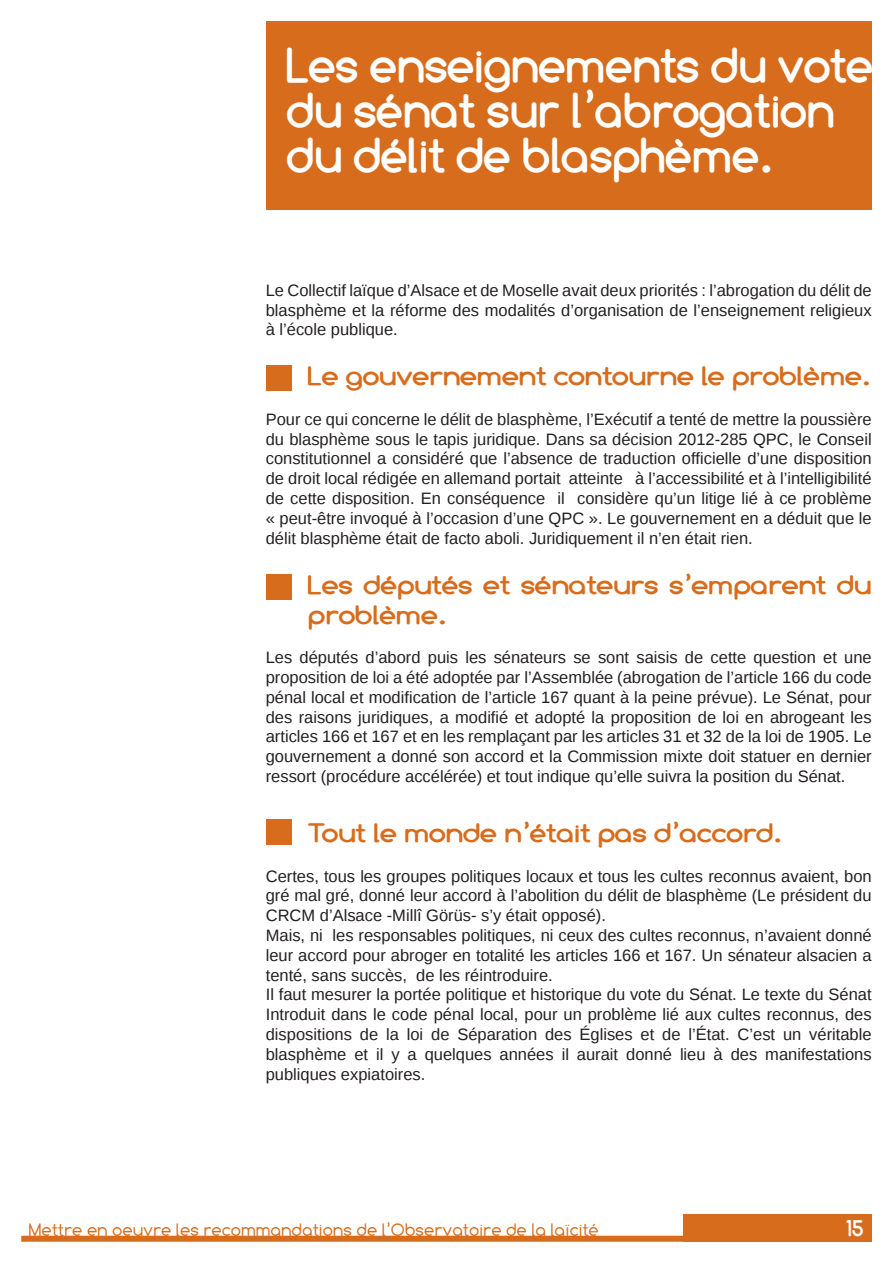
<style>
.page{position:relative;width:893px;height:1263px;background:#fff}
.page>*{position:absolute;margin:0;border:0;box-sizing:border-box;transform-origin:0 0}
.t1{font:700 48px/45px "Comfortaa";color:#fff}
.t2{font:700 26.1px/30px "Comfortaa";color:#d76c1c;scale:1.15 1}
.t3{font:700 22.5px "Comfortaa";color:#fff}
.t4{font:18px "Comfortaa";color:#d76c1c}
.t5{font:16.5px/19.8px "Liberation Sans";color:#231f20;text-align:justify}
</style>
<div class="page">
<div style="left:684px;top:1214px;width:188px;height:28px;background:#d76c1c"></div>
<div style="left:21px;top:1236px;width:851px;height:6px;background:#d76c1c"></div>
<div style="left:266px;top:21px;width:606px;height:188px;background:#d76c1c"></div>
<div style="left:266px;top:366px;width:25px;height:25px;background:#d76c1c"></div>
<div style="left:266px;top:574px;width:25px;height:26px;background:#d76c1c"></div>
<div style="left:266px;top:820px;width:25px;height:25px;background:#d76c1c"></div>
<p class="t1" style="left:287px;top:43px;width:588px">Les enseignements du vote du sénat sur l’abrogation du délit de blasphème.</p>
<p class="t5" style="left:266px;top:281px;width:607px">Le Collectif laïque d’Alsace et de Moselle avait deux priorités : l’abrogation du délit de blasphème et la réforme des modalités d’organisation de l’enseignement religieux à l’école publique.</p>
<p class="t2" style="left:308px;top:361px;width:490px">Le gouvernement contourne le problème.</p>
<p class="t5" style="left:266px;top:410px;width:607px">Pour ce qui concerne le délit de blasphème, l’Exécutif a tenté de mettre la poussière du blasphème sous le tapis juridique. Dans sa décision 2012-285 QPC, le Conseil constitutionnel a considéré que l’absence de traduction officielle d’une disposition de droit local rédigée en allemand portait atteinte à l’accessibilité et à l’intelligibilité de cette disposition. En conséquence il considère qu’un litige lié à ce problème « peut-être invoqué à l’occasion d’une QPC ». Le gouvernement en a déduit que le délit blasphème était de facto aboli. Juridiquement il n’en était rien.</p>
<p class="t2" style="left:308px;top:569px;width:491px">Les députés et sénateurs s’emparent du problème.</p>
<p class="t5" style="left:266px;top:648px;width:607px">Les députés d’abord puis les sénateurs se sont saisis de cette question et une proposition de loi a été adoptée par l’Assemblée (abrogation de l’article 166 du code pénal local et modification de l’article 167 quant à la peine prévue). Le Sénat, pour des raisons juridiques, a modifié et adopté la proposition de loi en abrogeant les articles 166 et 167 et en les remplaçant par les articles 31 et 32 de la loi de 1905. Le gouvernement a donné son accord et la Commission mixte doit statuer en dernier ressort (procédure accélérée) et tout indique qu’elle suivra la position du Sénat.</p>
<p class="t2" style="left:308px;top:818px;width:413px">Tout le monde n’était pas d’accord.</p>
<p class="t5" style="left:266px;top:867px;width:607px">Certes, tous les groupes politiques locaux et tous les cultes reconnus avaient, bon gré mal gré, donné leur accord à l’abolition du délit de blasphème (Le président du CRCM d’Alsace -Millî Görüs- s’y était opposé).</p>
<p class="t5" style="left:266px;top:926px;width:607px">Mais, ni les responsables politiques, ni ceux des cultes reconnus, n’avaient donné leur accord pour abroger en totalité les articles 166 et 167. Un sénateur alsacien a tenté, sans succès, de les réintroduire.</p>
<p class="t5" style="left:266px;top:985px;width:607px">Il faut mesurer la portée politique et historique du vote du Sénat. Le texte du Sénat Introduit dans le code pénal local, pour un problème lié aux cultes reconnus, des dispositions de la loi de Séparation des Églises et de l’État. C’est un véritable blasphème et il y a quelques années il aurait donné lieu à des manifestations publiques expiatoires.</p>
<p class="t4" style="left:29px;top:1219px;width:572px">Mettre en oeuvre les recommandations de l’Observatoire de la laïcité</p>
<p class="t3" style="left:846px;top:1215px;width:19px">15</p>
</div>
